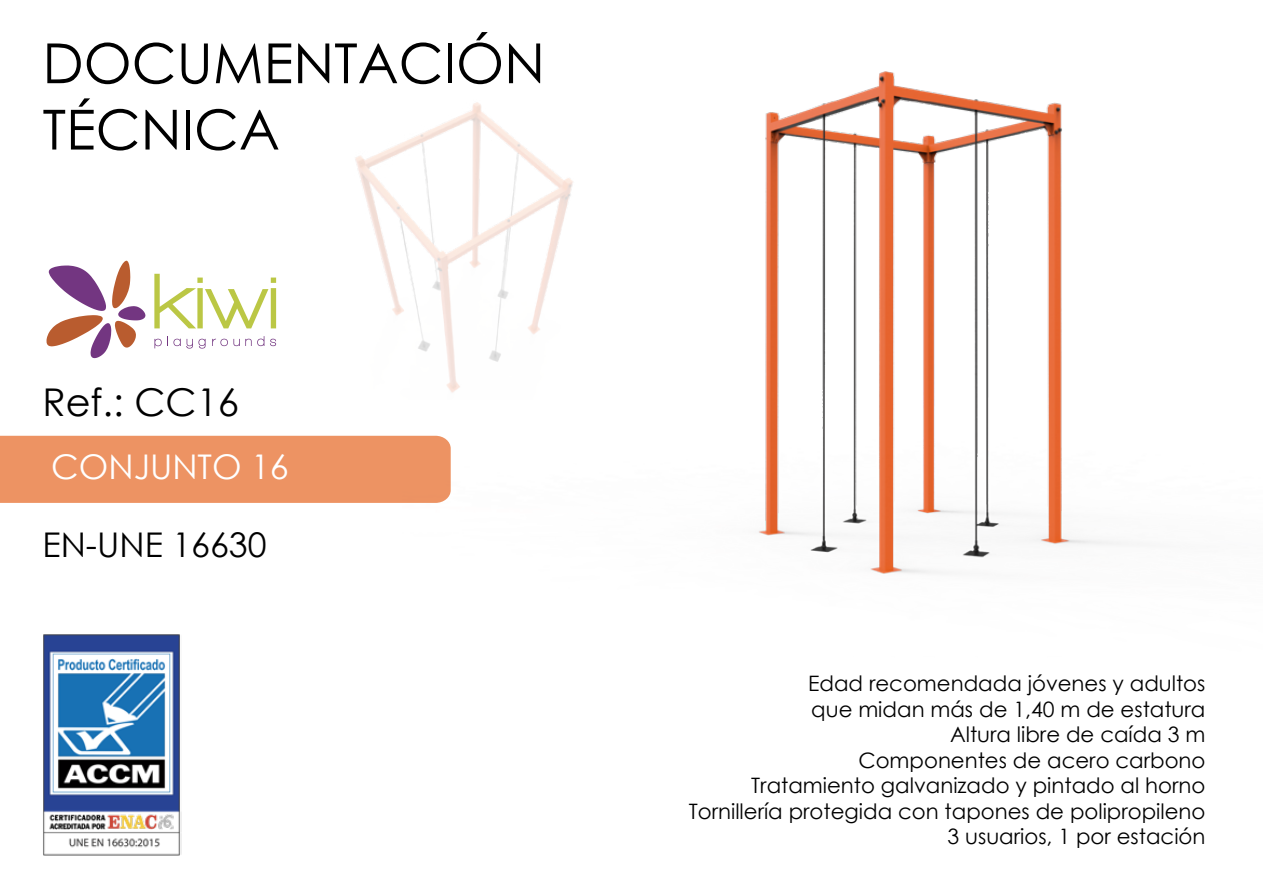
<style>
.page{position:relative;width:1263px;height:893px;background:#fff}
.page>*{position:absolute;margin:0;border:0;box-sizing:border-box;transform-origin:0 0}
.t1{font:55.35px/66.3px "Century Gothic";color:#000}
.t2{font:38.25px "Century Gothic";color:#000}
.t3{font:34.05px "Century Gothic";color:#000}
.t4{font:34.05px "Century Gothic";color:#fff}
.t5{font:21.3px/25.5px "Century Gothic";color:#000;text-align:right}
</style>
<div class="page">
<div style="left:0;top:436px;width:403px;height:67px;background:#ed9363"></div>
<img style="left:403px;top:71px;width:719px;height:503px">
<img style="left:236px;top:90px;width:475px;height:310px">
<img style="left:43px;top:634px;width:139px;height:222px">
<svg style="left:46px;top:261px;width:99px;height:97px"></svg>
<svg style="left:154px;top:274px;width:122px;height:54px"></svg>
<svg style="left:154px;top:336px;width:52px;height:13px"></svg>
<svg style="left:212px;top:336px;width:52px;height:10px"></svg>
<svg style="left:270px;top:339px;width:6px;height:7px"></svg>
<h1 class="t1" style="left:43px;top:29px;width:504px">DOCUMENTACIÓN<br>TÉCNICA</h1>
<h2 class="t2" style="left:43px;top:375px;width:198px">Ref.: CC16</h2>
<h3 class="t4" style="left:51px;top:443px;width:239px">CONJUNTO 16</h3>
<h3 class="t3" style="left:43px;top:520px;width:226px">EN-UNE 16630</h3>
<p class="t5" style="left:689px;top:671px;width:518px">Edad recomendada jóvenes y adultos<br>que midan más de 1,40 m de estatura<br>Altura libre de caída 3 m<br>Componentes de acero carbono<br>Tratamiento galvanizado y pintado al horno Tornillería protegida con tapones de polipropileno 3 usuarios, 1 por estación</p>
</div>
